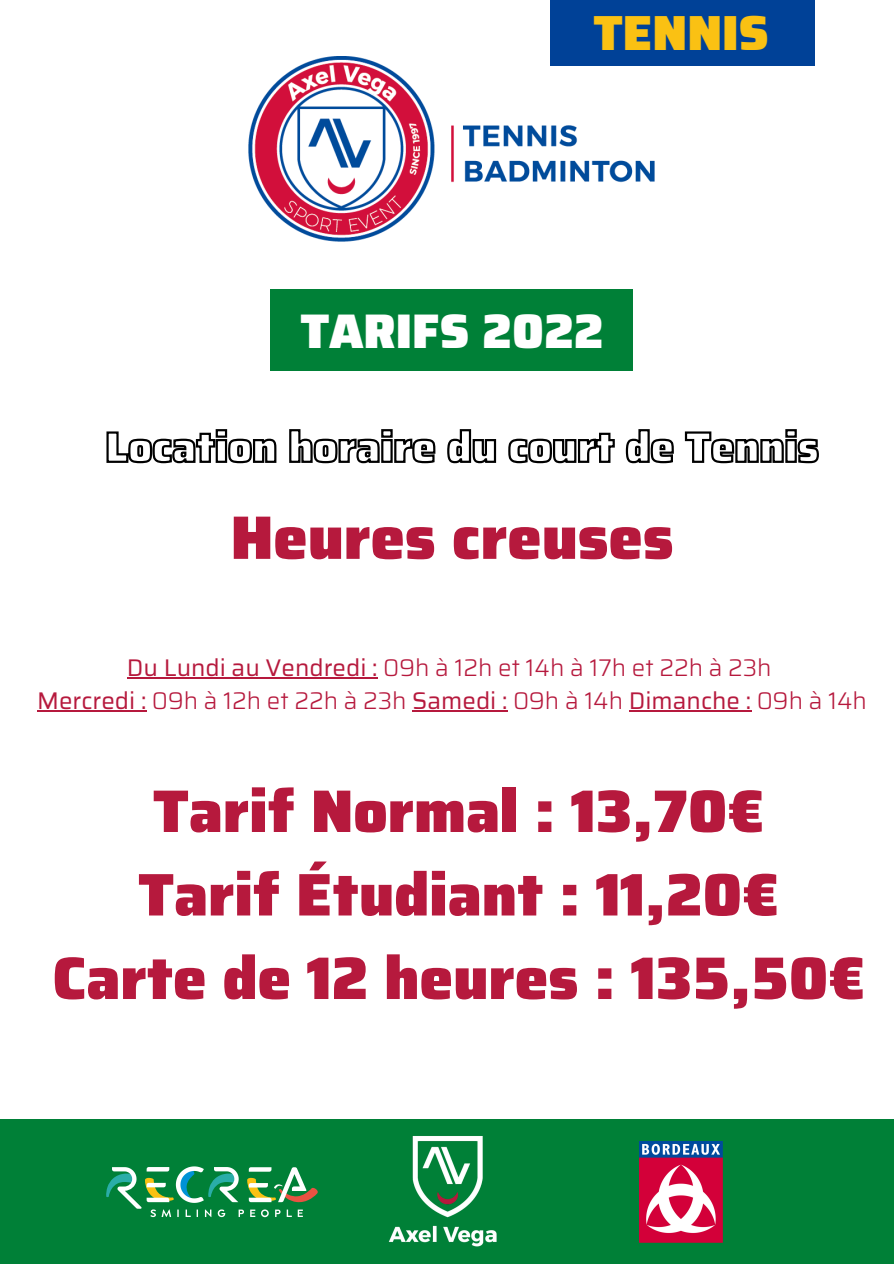
<style>
.page{position:relative;width:894px;height:1264px;background:#fff}
.page>*{position:absolute;margin:0;border:0;box-sizing:border-box;transform-origin:0 0}
.t1{font:900 61.35px "Saira";color:#b6193d}
.t2{font:900 60.15px "Saira";color:#b6193d}
.t3{font:900 49.35px "Saira";color:#fac113}
.t4{font:900 48.6px "Saira";color:#fff}
.t5{font:300 24.15px "Saira";color:#b6193d}
.s1{font-weight:400}
</style>
<div class="page">
<div style="left:270px;top:290px;width:362px;height:81px;background:#008037"></div>
<div style="left:0;top:1119px;width:893px;height:144px;background:#008037"></div>
<img style="left:388px;top:1136px;width:109px;height:111px">
<svg style="left:106px;top:1166px;width:212px;height:51px"></svg>
<img style="left:639px;top:1141px;width:83px;height:101px">
<img style="left:248px;top:56px;width:406px;height:186px">
<div style="left:550px;top:0;width:264px;height:65px;background:#004197"></div>
<hr style="left:127px;top:677px;width:250px;height:1px;background:#b6193d">
<hr style="left:37px;top:710px;width:109px;height:2px;background:#b6193d">
<hr style="left:412px;top:710px;width:95px;height:2px;background:#b6193d">
<hr style="left:628px;top:710px;width:123px;height:2px;background:#b6193d">
<svg style="left:106px;top:429px;width:713px;height:35px"></svg>
<p class="t3" style="left:593px;top:-6px;width:177px">TENNIS</p>
<p class="t4" style="left:300px;top:292px;width:305px">TARIFS 2022</p>
<p class="t1" style="left:230px;top:489px;width:444px">Heures creuses</p>
<p class="t5" style="left:127px;top:648px;width:646px"><span class="s1">Du Lundi au Vendredi :</span> 09h à 12h et 14h à 17h et 22h à 23h</p>
<p class="t5" style="left:37px;top:681px;width:831px"><span class="s1">Mercredi :</span> 09h à 12h et 22h à 23h <span class="s1">Samedi :</span> 09h à 14h <span class="s1">Dimanche :</span> 09h à 14h</p>
<p class="t2" style="left:153px;top:763px;width:612px">Tarif Normal : 13,70€</p>
<p class="t2" style="left:138px;top:847px;width:641px">Tarif Étudiant : 11,20€</p>
<p class="t2" style="left:52px;top:930px;width:813px">Carte de 12 heures : 135,50€</p>
</div>
